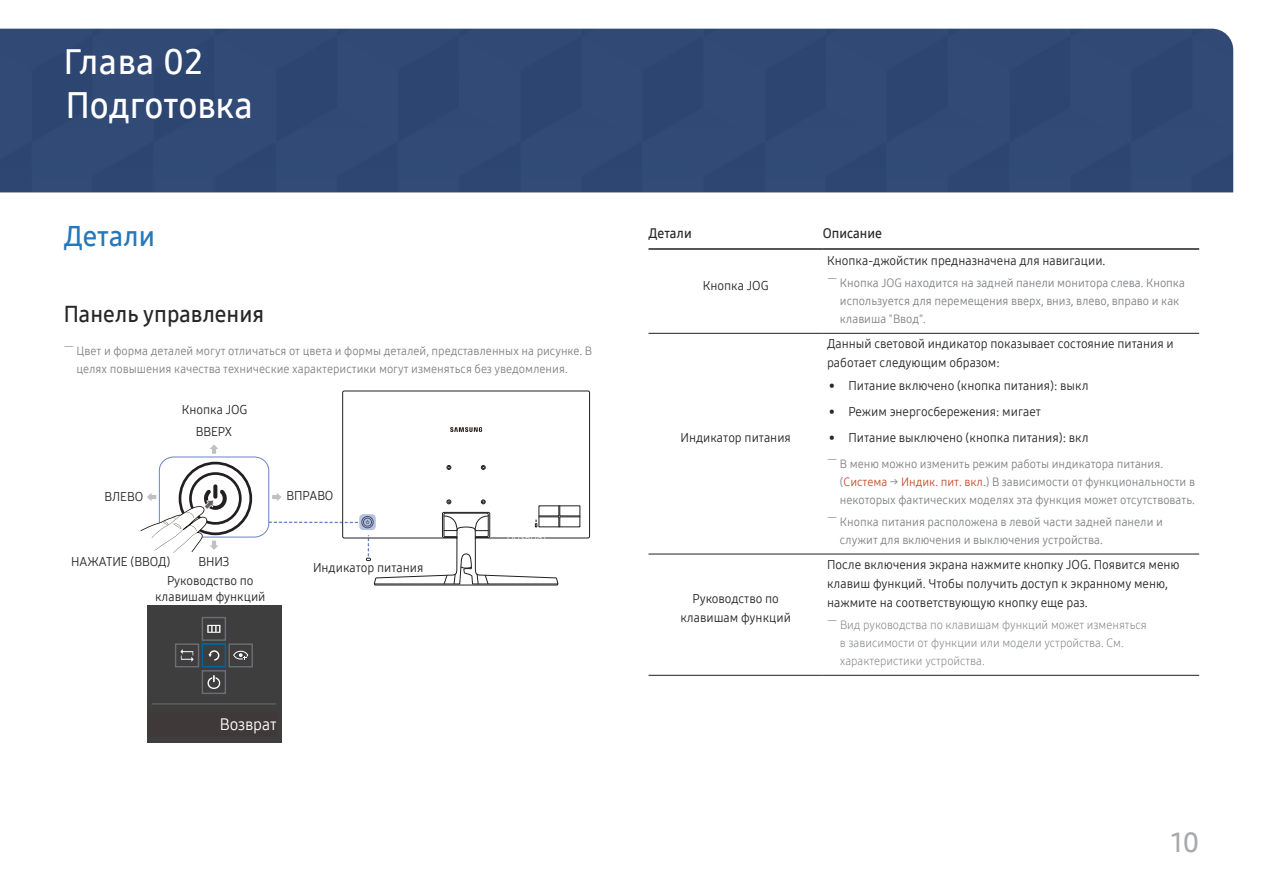
<style>
.page{position:relative;width:1263px;height:893px;background:#fff}
.page>*{position:absolute;margin:0;border:0;box-sizing:border-box;transform-origin:0 0}
.Chapter{font:36px "Samsung One 600";color:#fff}
.Description-Chapter1{font:34.5px "Samsung One 600";letter-spacing:.02em;color:#fff}
.Heading1{font:27.9px "Samsung One 600";color:#2778ba}
.PageNumber{font:27px "Samsung One 600";color:#a8a9ad}
.Heading2{font:22.5px "Samsung One 600";color:#282526}
.t1{font:16.5px "Samsung One 400";color:#fff;scale:.96 1}
.t2{font:15.9px "Samsung One 400";color:#fff;scale:.94 1}
.Description-header{font:13.5px "Samsung One 600";color:#282526;scale:.96 1}
.Description{font:12.75px/18.8px "Samsung One 400";color:#282526;scale:.96 1}
.Img-Center{font:12.75px/18.8px "Samsung One 400";color:#282526;text-align:center;scale:.96 1}
.t3{font:12px/18px "Samsung One 400";color:#808285;scale:.96 1}
.t4{font:12px/18px "Samsung One 300";color:#808285;scale:.96 1}
.OSD_Right{font:12px "Samsung One 300";color:#fff;scale:.94 1}
.s1{font-family:"Samsung One 300"}
.s2{color:#c34f2b}
</style>
<div class="page">
<div style="left:0;top:29px;width:1233px;height:163px;background:#314a75"></div>
<div style="left:147px;top:605px;width:134px;height:138px;background:#3e3e3f"></div>
<svg style="left:208px;top:650px;width:11px;height:11px"></svg>
<div style="left:228px;top:643px;width:25px;height:24px;border:1px solid #6c6d70"></div>
<svg style="left:207px;top:625px;width:13px;height:8px"></svg>
<div style="left:202px;top:617px;width:24px;height:24px;border:1px solid #6c6d70"></div>
<div style="left:175px;top:643px;width:24px;height:24px;border:1px solid #6c6d70"></div>
<div style="left:202px;top:643px;width:24px;height:24px;border:1px solid #00659f"></div>
<svg style="left:208px;top:675px;width:12px;height:14px"></svg>
<div style="left:202px;top:670px;width:24px;height:24px;border:1px solid #6c6d70"></div>
<hr style="left:151px;top:703px;width:125px;height:1px;background:#6c6d70">
<svg style="left:269px;top:521px;width:73px;height:3px"></svg>
<div style="left:189px;top:472px;width:53px;height:53px;border:3px solid #231f20;border-radius:50%"></div>
<div style="left:179px;top:462px;width:73px;height:73px;border:3px solid #231f20;border-radius:50%"></div>
<div style="left:159px;top:456px;width:110px;height:82px;border:1px solid #6c85c2;border-radius:14px"></div>
<svg style="left:210px;top:444px;width:8px;height:10px"></svg>
<svg style="left:272px;top:493px;width:10px;height:8px"></svg>
<svg style="left:140px;top:484px;width:91px;height:69px"></svg>
<svg style="left:233px;top:650px;width:16px;height:10px"></svg>
<svg style="left:342px;top:390px;width:248px;height:196px"></svg>
<svg style="left:447px;top:465px;width:4px;height:5px"></svg>
<svg style="left:481px;top:465px;width:4px;height:5px"></svg>
<svg style="left:450px;top:427px;width:32px;height:5px"></svg>
<svg style="left:365px;top:500px;width:215px;height:84px"></svg>
<svg style="left:180px;top:649px;width:14px;height:13px"></svg>
<div style="left:148px;top:712px;width:129px;height:24px;background:#3f3a39"></div>
<hr style="left:648px;top:248px;width:175px;height:2px;background:#231f20">
<hr style="left:823px;top:248px;width:376px;height:2px;background:#231f20">
<hr style="left:823px;top:675px;width:376px;height:1px;background:#231f20">
<hr style="left:823px;top:333px;width:376px;height:1px;background:#231f20">
<hr style="left:823px;top:554px;width:376px;height:1px;background:#231f20">
<hr style="left:648px;top:333px;width:175px;height:1px;background:#231f20">
<hr style="left:648px;top:554px;width:175px;height:1px;background:#231f20">
<hr style="left:648px;top:675px;width:175px;height:1px;background:#231f20">
<p class="Description-Chapter1" style="left:64px;top:39px;width:140px">Глава 02</p>
<p class="Chapter" style="left:66px;top:81px;width:188px">Подготовка</p>
<p class="Heading1" style="left:64px;top:218px;width:93px">Детали</p>
<p class="Heading2" style="left:64px;top:299px;width:202px">Панель управления</p>
<p class="t3" style="left:77px;top:342px;width:539px;text-indent:-13px"><sup>―</sup> Цвет и форма деталей могут отличаться от цвета и формы деталей, представленных на рисунке. В целях повышения качества технические характеристики могут изменяться без уведомления.</p>
<p class="Description" style="left:182px;top:400px;width:70px">Кнопка JOG</p>
<p class="Description" style="left:105px;top:487px;width:42px">ВЛЕВО</p>
<p class="Description" style="left:196px;top:422px;width:39px">ВВЕРХ</p>
<p class="Description" style="left:71px;top:552px;width:105px">НАЖАТИЕ (ВВОД)</p>
<p class="Description" style="left:198px;top:552px;width:34px">ВНИЗ</p>
<p class="Description" style="left:155px;top:573px;width:117px;line-height:15.3px;text-align:center">Руководство по клавишам функций</p>
<p class="Description" style="left:287px;top:486px;width:50px">ВПРАВО</p>
<p class="Description" style="left:313px;top:558px;width:117px">Индикатор питания</p>
<p class="t2" style="left:231px;top:713px;width:50px">Return</p>
<p class="t1" style="left:220px;top:713px;width:61px">Возврат</p>
<p class="OSD_Right" style="left:507px;top:529px;width:44px">Возврат</p>
<p class="Description-header" style="left:648px;top:224px;width:47px">Детали</p>
<p class="Description-header" style="left:823px;top:224px;width:63px">Описание</p>
<p class="Img-Center" style="left:703px;top:276px;width:70px">Кнопка JOG</p>
<p class="Description" style="left:827px;top:251px;width:291px">Кнопка-джойстик предназначена для навигации.</p>
<p class="t3" style="left:840px;top:274px;width:361px;text-indent:-13px"><sup>―</sup> Кнопка JOG находится на задней панели монитора слева. Кнопка используется для перемещения вверх, вниз, влево, вправо и как клавиша "Ввод".</p>
<p class="Img-Center" style="left:680px;top:428px;width:117px">Индикатор питания</p>
<p class="Img-Center" style="left:680px;top:589px;width:117px">Руководство по клавишам функций</p>
<p class="Description" style="left:827px;top:334px;width:363px">Данный световой индикатор показывает состояние питания и работает следующим образом:</p>
<p class="Description" style="left:829px;top:376px;width:272px"><span class="s1">•</span> Питание включено (кнопка питания): выкл</p>
<p class="Description" style="left:829px;top:402px;width:222px"><span class="s1">•</span> Режим энергосбережения: мигает</p>
<p class="Description" style="left:829px;top:428px;width:272px"><span class="s1">•</span> Питание выключено (кнопка питания): вкл</p>
<p class="t3" style="left:840px;top:454px;width:371px;text-indent:-13px"><sup>―</sup> В меню можно изменить режим работы индикатора питания. (<span class="s2">Система</span> → <span class="s2">Индик. пит. вкл.</span>) В зависимости от функциональности в некоторых фактических моделях эта функция может отсутствовать.</p>
<p class="t3" style="left:840px;top:512px;width:338px;text-indent:-13px"><sup>―</sup> Кнопка питания расположена в левой части задней панели и служит для включения и выключения устройства.</p>
<p class="Description" style="left:827px;top:555px;width:369px">После включения экрана нажмите кнопку JOG. Появится меню клавиш функций. Чтобы получить доступ к экранному меню, нажмите на соответствующую кнопку еще раз.</p>
<p class="t4" style="left:840px;top:616px;width:321px;text-indent:-13px">― Вид руководства по клавишам функций может изменяться в зависимости от функции или модели устройства. См. характеристики устройства.</p>
<p class="PageNumber" style="left:1171px;top:825px;width:30px">10</p>
</div>
